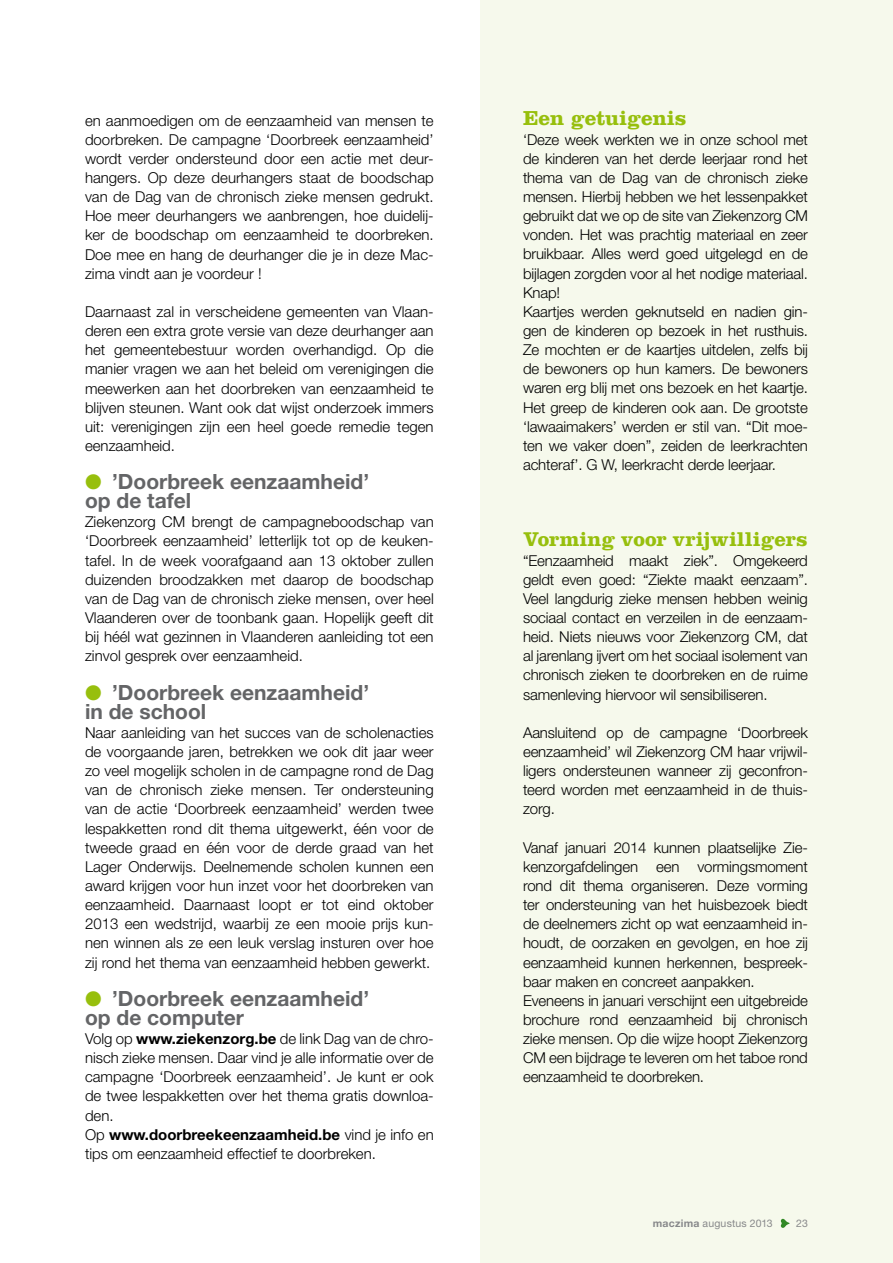
<style>
.page{position:relative;width:893px;height:1263px;background:#fff}
.page>*{position:absolute;margin:0;border:0;box-sizing:border-box;transform-origin:0 0}
.t1{font:700 21px/19.2px "Helvetica Neue LT Std";color:#646567}
.t2{font:700 21px "Clarendon LT Std";letter-spacing:-.005em;color:#97bf0d}
.t3{font:700 20.7px "Clarendon LT Std";letter-spacing:-.005em;color:#97bf0d}
.t4{font:300 15px/19.2px "Helvetica Neue LT Std";letter-spacing:-.01em;color:#000;text-align:justify}
.t5{font:10.5px "Helvetica Neue LT Std";letter-spacing:.015em;color:#87888a}
.s1{color:#97bf0d}
.s2{font-weight:700}
</style>
<div class="page">
<div style="left:480px;top:0;width:413px;height:1263px;background:#f6f9ec"></div>
<svg style="left:781px;top:1219px;width:8px;height:9px"></svg>
<p class="t4" style="left:85px;top:110px;width:350px">en aanmoedigen om de eenzaamheid van mensen te doorbreken. De campagne ‘Doorbreek eenzaamheid’ wordt verder ondersteund door een actie met deur&shy;hangers. Op deze deurhangers staat de boodschap van de Dag van de chronisch zieke mensen gedrukt.<br>Hoe meer deurhangers we aanbrengen, hoe duidelij&shy;ker de boodschap om eenzaamheid te doorbreken.<br>Doe mee en hang de deurhanger die je in deze Mac&shy;zima vindt aan je voordeur !</p>
<p class="t4" style="left:85px;top:302px;width:350px">Daarnaast zal in verscheidene gemeenten van Vlaan&shy;deren een extra grote versie van deze deurhanger aan het gemeentebestuur worden overhandigd. Op die manier vragen we aan het beleid om verenigingen die meewerken aan het doorbreken van eenzaamheid te blijven steunen. Want ook dat wijst onderzoek immers uit: verenigingen zijn een heel goede remedie tegen eenzaamheid.</p>
<h1 class="t1" style="left:85px;top:471px;width:286px"><span class="s1">●</span> ’Doorbreek eenzaamheid’ op de tafel</h1>
<p class="t4" style="left:85px;top:512px;width:350px">Ziekenzorg CM brengt de campagneboodschap van ‘Doorbreek eenzaamheid’ letterlijk tot op de keuken&shy;tafel. In de week voorafgaand aan 13 oktober zullen duizenden broodzakken met daarop de boodschap van de Dag van de chronisch zieke mensen, over heel Vlaanderen over de toonbank gaan. Hopelijk geeft dit bij héél wat gezinnen in Vlaanderen aanleiding tot een zinvol gesprek over eenzaamheid.</p>
<h1 class="t1" style="left:85px;top:682px;width:286px"><span class="s1">●</span> ’Doorbreek eenzaamheid’ in de school</h1>
<p class="t4" style="left:85px;top:722px;width:350px">Naar aanleiding van het succes van de scholenacties de voorgaande jaren, betrekken we ook dit jaar weer zo veel mogelijk scholen in de campagne rond de Dag van de chronisch zieke mensen. Ter ondersteuning van de actie ‘Doorbreek eenzaamheid’ werden twee lespakketten rond dit thema uitgewerkt, één voor de tweede graad en één voor de derde graad van het Lager Onderwijs. Deelnemende scholen kunnen een award krijgen voor hun inzet voor het doorbreken van eenzaamheid. Daarnaast loopt er tot eind oktober 2013 een wedstrijd, waarbij ze een mooie prijs kun&shy;nen winnen als ze een leuk verslag insturen over hoe zij rond het thema van eenzaamheid hebben gewerkt.</p>
<h1 class="t1" style="left:85px;top:988px;width:286px"><span class="s1">●</span> ’Doorbreek eenzaamheid’ op de computer</h1>
<p class="t4" style="left:85px;top:1029px;width:350px;text-align:left">Volg op <span class="s2">www.ziekenzorg.be</span> de link Dag van de chro&shy;nisch zieke mensen. Daar vind je alle informatie over de campagne ‘Doorbreek eenzaamheid’. Je kunt er ook de twee lespakketten over het thema gratis downloa&shy;den.<br>Op <span class="s2">www.doorbreekeenzaamheid.be</span> vind je info en tips om eenzaamheid effectief te doorbreken.</p>
<h1 class="t2" style="left:523px;top:106px;width:165px">Een getuigenis</h1>
<p class="t4" style="left:523px;top:129px;width:286px;text-align:left">‘Deze week werkten we in onze school met de kinderen van het derde leerjaar rond het thema van de Dag van de chronisch zieke mensen. Hierbij hebben we het lessenpakket gebruikt dat we op de site van Ziekenzorg CM vonden. Het was prachtig materiaal en zeer bruikbaar. Alles werd goed uitgelegd en de bijlagen zorgden voor al het nodige materiaal.<br>Knap!<br>Kaartjes werden geknutseld en nadien gin&shy;gen de kinderen op bezoek in het rusthuis.<br>Ze mochten er de kaartjes uitdelen, zelfs bij de bewoners op hun kamers. De bewoners waren erg blij met ons bezoek en het kaartje.<br>Het greep de kinderen ook aan. De grootste ‘lawaaimakers’ werden er stil van. “Dit moe&shy;ten we vaker doen”, zeiden de leerkrachten achteraf’. G W, leerkracht derde leerjaar.</p>
<h2 class="t3" style="left:523px;top:527px;width:286px">Vorming voor vrijwilligers</h2>
<p class="t4" style="left:523px;top:550px;width:286px">“Eenzaamheid maakt ziek”. Omgekeerd geldt even goed: “Ziekte maakt eenzaam”.<br>Veel langdurig zieke mensen hebben weinig sociaal contact en verzeilen in de eenzaam&shy;heid. Niets nieuws voor Ziekenzorg CM, dat al jarenlang ijvert om het sociaal isolement van chronisch zieken te doorbreken en de ruime samenleving hiervoor wil sensibiliseren.</p>
<p class="t4" style="left:523px;top:723px;width:286px">Aansluitend op de campagne ‘Doorbreek eenzaamheid’ wil Ziekenzorg CM haar vrijwil&shy;ligers ondersteunen wanneer zij geconfron&shy;teerd worden met eenzaamheid in de thuis&shy;zorg.</p>
<p class="t4" style="left:523px;top:837px;width:286px;text-align:left">Vanaf januari 2014 kunnen plaatselijke Zie&shy;kenzorgafdelingen een vormingsmoment rond dit thema organiseren. Deze vorming ter ondersteuning van het huisbezoek biedt de deelnemers zicht op wat eenzaamheid in&shy;houdt, de oorzaken en gevolgen, en hoe zij eenzaamheid kunnen herkennen, bespreek&shy;baar maken en concreet aanpakken.<br>Eveneens in januari verschijnt een uitgebreide brochure rond eenzaamheid bij chronisch zieke mensen. Op die wijze hoopt Ziekenzorg CM een bijdrage te leveren om het taboe rond eenzaamheid te doorbreken.</p>
<p class="t5" style="left:653px;top:1217px;width:121px"><span class="s2">maczima</span> augustus 2013</p>
<p class="t5" style="left:796px;top:1217px;width:13px">23</p>
</div>
